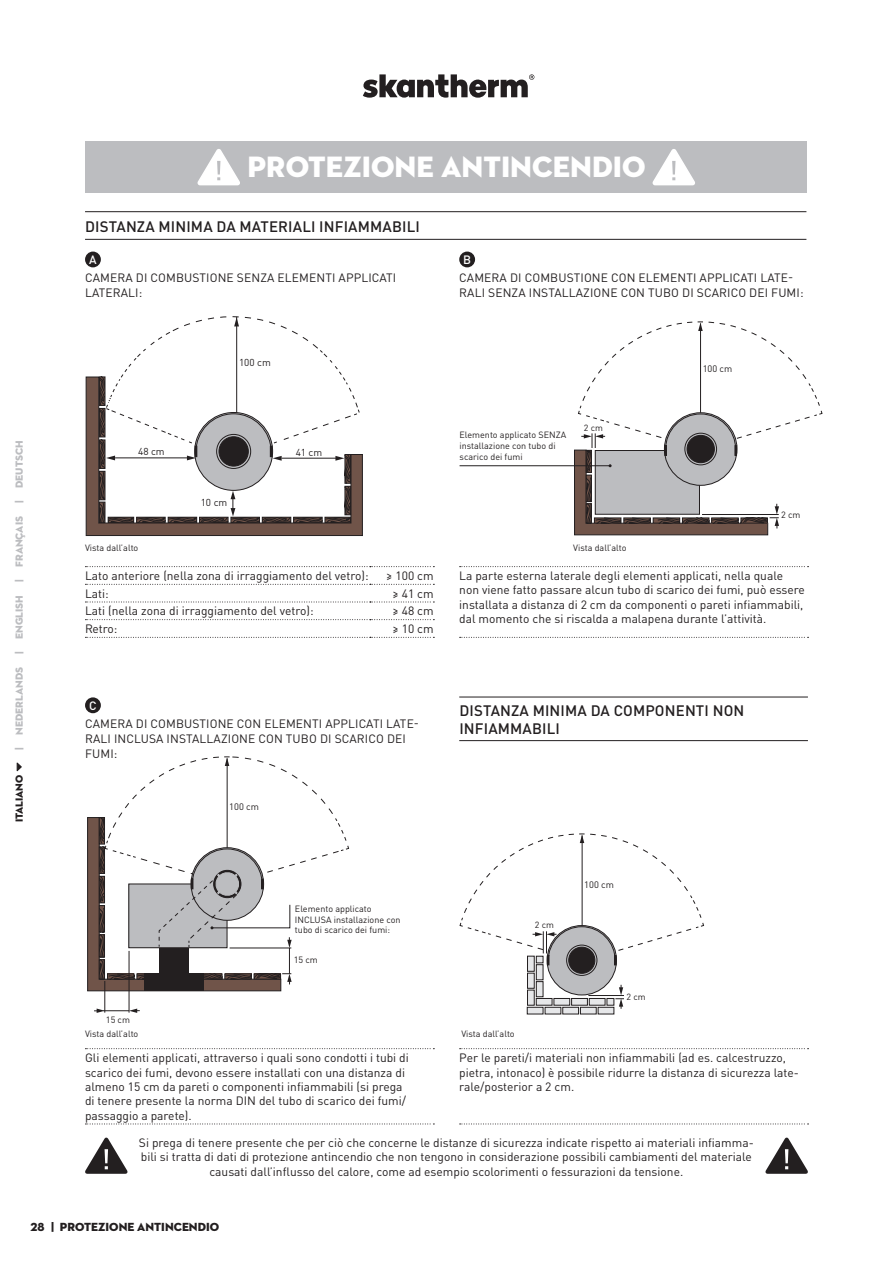
<style>
.page{position:relative;width:893px;height:1263px;background:#fff}
.page>*{position:absolute;margin:0;border:0;box-sizing:border-box;transform-origin:0 0}
.t1{font:30px "Neutraface 2 Display Titling";color:#fff}
.t2{font:500 15px/18px "DIN Pro";letter-spacing:.01em;color:#231f20}
.t3{font:12px/14.4px "DIN Pro";color:#231f20}
.t4{font:12px "Neutraface 2 Display Titling";color:#231f20}
.t5{font:500 12px "DIN Pro";color:#fff}
.t6{font:10.5px "Neutraface 2 Display Titling";color:#bcbdc0}
.t7{font:10.5px "Neutraface 2 Display Titling";color:#231f20}
.t8{font:10.05px "DIN";color:#231f20}
.t9{font:9.3px "DIN";color:#231f20}
.t10{font:9px/10.8px "DIN Pro";color:#231f20}
.t11{font:9px "DIN";color:#231f20}
.t12{font:8.85px "DIN";color:#231f20}
</style>
<div class="page">
<div style="left:85px;top:141px;width:721px;height:51px;background:#bcbdc0"></div>
<svg style="left:85px;top:602px;width:349px;height:1px"></svg>
<svg style="left:85px;top:619px;width:349px;height:1px"></svg>
<svg style="left:85px;top:637px;width:349px;height:1px"></svg>
<svg style="left:460px;top:637px;width:348px;height:1px"></svg>
<svg style="left:85px;top:566px;width:349px;height:1px"></svg>
<svg style="left:460px;top:566px;width:348px;height:1px"></svg>
<svg style="left:85px;top:584px;width:349px;height:1px"></svg>
<div style="left:85px;top:252px;width:16px;height:15px;background:#231f20;border-radius:50%"></div>
<div style="left:459px;top:252px;width:16px;height:15px;background:#231f20;border-radius:50%"></div>
<svg style="left:85px;top:1123px;width:349px;height:1px"></svg>
<svg style="left:460px;top:1123px;width:348px;height:1px"></svg>
<svg style="left:85px;top:1048px;width:349px;height:1px"></svg>
<svg style="left:460px;top:1048px;width:348px;height:1px"></svg>
<div style="left:85px;top:697px;width:16px;height:16px;background:#231f20;border-radius:50%"></div>
<hr style="left:85px;top:239px;width:721px;height:1px;background:#231f20">
<hr style="left:459px;top:740px;width:349px;height:1px;background:#231f20">
<hr style="left:85px;top:211px;width:721px;height:1px;background:#231f20">
<hr style="left:459px;top:697px;width:349px;height:1px;background:#231f20">
<svg style="left:363px;top:74px;width:171px;height:24px"></svg>
<svg style="left:85px;top:1137px;width:43px;height:37px"></svg>
<svg style="left:765px;top:1137px;width:43px;height:37px"></svg>
<svg style="left:652px;top:149px;width:43px;height:37px"></svg>
<svg style="left:197px;top:149px;width:43px;height:37px"></svg>
<svg style="left:17px;top:762px;width:5px;height:9px"></svg>
<hr style="left:129px;top:951px;width:1px;height:62px;background:#231f20">
<hr style="left:104px;top:981px;width:1px;height:32px;background:#231f20">
<svg style="left:94px;top:1008px;width:46px;height:5px"></svg>
<div style="left:545px;top:1007px;width:16px;height:7px;background:#e6e7e9"></div>
<div style="left:527px;top:1007px;width:16px;height:7px;background:#e6e7e9"></div>
<div style="left:563px;top:1007px;width:16px;height:7px;background:#e6e7e9"></div>
<div style="left:562px;top:1007px;width:17px;height:7px;border:1px solid #231f20"></div>
<div style="left:580px;top:1007px;width:16px;height:7px;background:#e6e7e9"></div>
<div style="left:580px;top:1007px;width:17px;height:7px;border:1px solid #231f20"></div>
<div style="left:598px;top:1007px;width:16px;height:7px;background:#e6e7e9"></div>
<svg style="left:459px;top:833px;width:245px;height:176px"></svg>
<svg style="left:85px;top:316px;width:278px;height:220px"></svg>
<div style="left:344px;top:454px;width:7px;height:30px;border:1px solid #231f20"></div>
<svg style="left:87px;top:756px;width:263px;height:236px"></svg>
<hr style="left:460px;top:465px;width:150px;height:1px;background:#231f20">
<svg style="left:574px;top:321px;width:249px;height:215px"></svg>
<h1 class="t1" style="left:247px;top:148px;width:400px">PROTEZIONE ANTINCENDIO</h1>
<p class="t6" style="left:13px;top:750px;width:311px;rotate:-90deg">| NEDERLANDS | ENGLISH | FRANÇAIS | DEUTSCH</p>
<p class="t7" style="left:13px;top:822px;width:49px;rotate:-90deg">ITALIANO</p>
<p class="t2" style="left:85px;top:216px;width:336px">DISTANZA MINIMA DA MATERIALI INFIAMMABILI</p>
<p class="t5" style="left:89px;top:250px;width:9px">A</p>
<p class="t3" style="left:85px;top:269px;width:313px;line-height:15px">CAMERA DI COMBUSTIONE SENZA ELEMENTI APPLICATI<br>LATERALI:</p>
<p class="t8" style="left:239px;top:356px;width:33px">100 cm</p>
<p class="t8" style="left:138px;top:445px;width:28px">48 cm</p>
<p class="t8" style="left:296px;top:446px;width:28px">41 cm</p>
<p class="t11" style="left:85px;top:542px;width:55px">Vista dall’alto</p>
<p class="t8" style="left:201px;top:496px;width:28px">10 cm</p>
<p class="t5" style="left:463px;top:250px;width:9px">B</p>
<p class="t3" style="left:459px;top:269px;width:346px;line-height:15px">CAMERA DI COMBUSTIONE CON ELEMENTI APPLICATI LATE-<br>RALI SENZA INSTALLAZIONE CON TUBO DI SCARICO DEI FUMI:</p>
<p class="t10" style="left:460px;top:429px;width:108px">Elemento applicato SENZA installazione con tubo di scarico dei fumi</p>
<p class="t12" style="left:584px;top:422px;width:21px">2 cm</p>
<p class="t11" style="left:573px;top:542px;width:55px">Vista dall’alto</p>
<p class="t9" style="left:703px;top:363px;width:31px">100 cm</p>
<p class="t11" style="left:781px;top:509px;width:21px">2 cm</p>
<p class="t3" style="left:85px;top:567px;width:285px">Lato anteriore (nella zona di irraggiamento del vetro):</p>
<p class="t3" style="left:386px;top:567px;width:49px">≥ 100 cm</p>
<p class="t3" style="left:459px;top:567px;width:347px">La parte esterna laterale degli elementi applicati, nella quale non viene fatto passare alcun tubo di scarico dei fumi, può essere installata a distanza di 2 cm da componenti o pareti infiammabili, dal momento che si riscalda a malapena durante l’attività.</p>
<p class="t3" style="left:85px;top:585px;width:25px">Lati:</p>
<p class="t3" style="left:393px;top:585px;width:43px">≥ 41 cm</p>
<p class="t3" style="left:85px;top:603px;width:230px">Lati (nella zona di irraggiamento del vetro):</p>
<p class="t3" style="left:393px;top:603px;width:43px">≥ 48 cm</p>
<p class="t3" style="left:85px;top:620px;width:34px">Retro:</p>
<p class="t3" style="left:393px;top:620px;width:43px">≥ 10 cm</p>
<p class="t5" style="left:89px;top:696px;width:9px">C</p>
<p class="t3" style="left:85px;top:715px;width:335px;line-height:15px">CAMERA DI COMBUSTIONE CON ELEMENTI APPLICATI LATE-<br>RALI INCLUSA INSTALLAZIONE CON TUBO DI SCARICO DEI<br>FUMI:</p>
<p class="t11" style="left:106px;top:1014px;width:26px">15 cm</p>
<p class="t11" style="left:85px;top:1028px;width:55px">Vista dall’alto</p>
<p class="t9" style="left:229px;top:801px;width:31px">100 cm</p>
<p class="t10" style="left:295px;top:902px;width:107px">Elemento applicato<br>INCLUSA installazione con tubo di scarico dei fumi:</p>
<p class="t11" style="left:294px;top:954px;width:26px">15 cm</p>
<p class="t2" style="left:459px;top:700px;width:286px">DISTANZA MINIMA DA COMPONENTI NON<br>INFIAMMABILI</p>
<p class="t12" style="left:535px;top:919px;width:21px">2 cm</p>
<p class="t11" style="left:461px;top:1028px;width:55px">Vista dall’alto</p>
<p class="t9" style="left:584px;top:878px;width:31px">100 cm</p>
<p class="t12" style="left:626px;top:991px;width:21px">2 cm</p>
<p class="t3" style="left:85px;top:1049px;width:325px">Gli elementi applicati, attraverso i quali sono condotti i tubi di scarico dei fumi, devono essere installati con una distanza di almeno 15 cm da pareti o componenti infiammabili (si prega di tenere presente la norma DIN del tubo di scarico dei fumi/ passaggio a parete).</p>
<p class="t3" style="left:459px;top:1049px;width:341px">Per le pareti/i materiali non infiammabili (ad es. calcestruzzo, pietra, intonaco) è possibile ridurre la distanza di sicurezza late&shy;rale/posterior a 2 cm.</p>
<p class="t3" style="left:139px;top:1134px;width:616px;text-align:center">Si prega di tenere presente che per ciò che concerne le distanze di sicurezza indicate rispetto ai materiali infiamma&shy;bili si tratta di dati di protezione antincendio che non tengono in considerazione possibili cambiamenti del materiale causati dall’influsso del calore, come ad esempio scolorimenti o fessurazioni da tensione.</p>
<p class="t4" style="left:51px;top:1219px;width:170px">| PROTEZIONE ANTINCENDIO</p>
<p class="t4" style="left:31px;top:1219px;width:16px">28</p>
</div>
